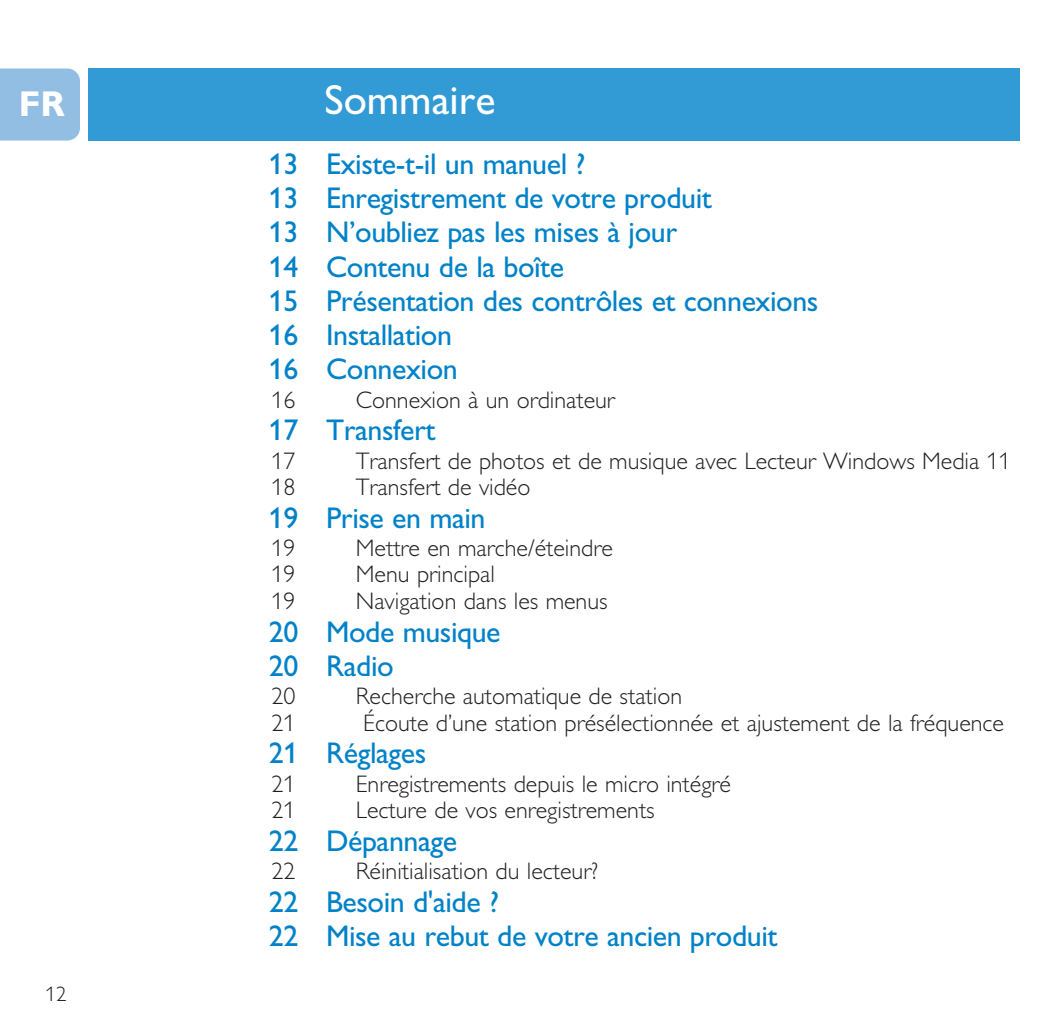
<style>
.page{position:relative;width:1063px;height:1021px;background:#fff}
.page>*{position:absolute;margin:0;border:0;box-sizing:border-box;transform-origin:0 0}
.t1{font:42px "Gill Alt One";color:#fff}
.t2{font:700 36px "Gill Alt One";color:#fff}
.t3{font:30px/34.2px "Gill Alt One";letter-spacing:-.015em;color:#0082c8}
.t4{font:300 24px "Gill Alt One";color:#231f20}
.t5{font:300 21px "Gill Alt One";color:#231f20}
</style>
<div class="page">
<div style="left:0;top:69px;width:80px;height:72px;background:#92bee4"></div>
<div style="left:89px;top:69px;width:931px;height:72px;background:#329bd5"></div>
<h2 class="t2" style="left:19px;top:92px;width:48px">FR</h2>
<h1 class="t1" style="left:325px;top:85px;width:173px">Sommaire</h1>
<p class="t3" style="left:269px;top:150px;width:551px">13 Existe-t-il un manuel ?<br>13 Enregistrement de votre produit<br>13 N’oubliez pas les mises à jour<br>14 Contenu de la boîte<br>15 Présentation des contrôles et connexions<br>16 Installation<br>16 Connexion</p>
<p class="t4" style="left:272px;top:391px;width:25px">16</p>
<p class="t4" style="left:356px;top:391px;width:261px">Connexion à un ordinateur</p>
<p class="t3" style="left:269px;top:416px;width:168px">17 Transfert</p>
<p class="t4" style="left:272px;top:452px;width:25px">17</p>
<p class="t4" style="left:356px;top:452px;width:656px">Transfert de photos et de musique avec Lecteur Windows Media 11</p>
<p class="t4" style="left:272px;top:478px;width:25px">18</p>
<p class="t4" style="left:356px;top:478px;width:176px">Transfert de vidéo</p>
<p class="t3" style="left:269px;top:503px;width:218px">19 Prise en main</p>
<p class="t4" style="left:272px;top:539px;width:25px">19</p>
<p class="t4" style="left:356px;top:539px;width:259px">Mettre en marche/éteindre</p>
<p class="t4" style="left:272px;top:566px;width:25px">19</p>
<p class="t4" style="left:356px;top:566px;width:141px">Menu principal</p>
<p class="t4" style="left:272px;top:592px;width:25px">19</p>
<p class="t4" style="left:356px;top:592px;width:253px">Navigation dans les menus</p>
<p class="t3" style="left:269px;top:617px;width:233px">20 Mode musique<br>20 Radio</p>
<p class="t4" style="left:272px;top:687px;width:25px">20</p>
<p class="t4" style="left:356px;top:687px;width:328px">Recherche automatique de station</p>
<p class="t4" style="left:272px;top:714px;width:25px">21</p>
<p class="t4" style="left:363px;top:714px;width:642px">Écoute d’une station présélectionnée et ajustement de la fréquence</p>
<p class="t3" style="left:269px;top:739px;width:159px">21 Réglages</p>
<p class="t4" style="left:272px;top:775px;width:25px">21</p>
<p class="t4" style="left:356px;top:775px;width:377px">Enregistrements depuis le micro intégré</p>
<p class="t4" style="left:272px;top:801px;width:25px">21</p>
<p class="t4" style="left:356px;top:801px;width:300px">Lecture de vos enregistrements</p>
<p class="t3" style="left:269px;top:826px;width:190px">22 Dépannage</p>
<p class="t4" style="left:272px;top:862px;width:25px">22</p>
<p class="t4" style="left:356px;top:862px;width:244px">Réinitialisation du lecteur?</p>
<p class="t3" style="left:269px;top:887px;width:510px">22 Besoin d'aide ?<br>22 Mise au rebut de votre ancien produit</p>
<p class="t5" style="left:46px;top:986px;width:22px">12</p>
</div>
